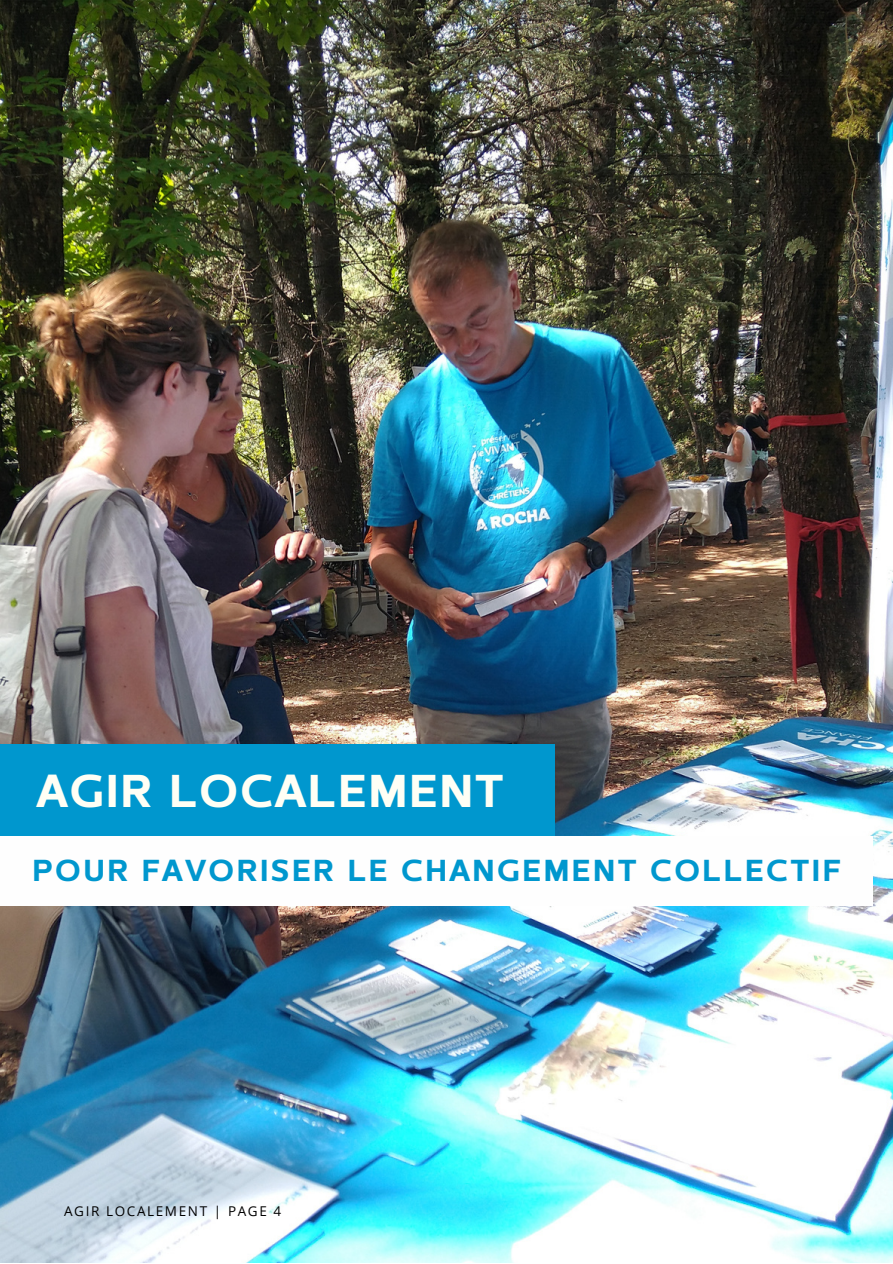
<style>
.page{position:relative;width:893px;height:1264px;background:#fff}
.page>*{position:absolute;margin:0;border:0;box-sizing:border-box;transform-origin:0 0}
.t1{font:900 48px "Ezzo";letter-spacing:.06em;color:#fffff5}
.t2{font:900 31.65px "Ezzo";letter-spacing:.1em;color:#0097ce}
.t3{font:13.5px "Open Sans";letter-spacing:.12em;color:#000}
</style>
<div class="page">
<img style="left:0;top:0;width:892px;height:1262px">
<div style="left:0;top:744px;width:554px;height:92px;background:#0097ce"></div>
<div style="left:0;top:836px;width:872px;height:70px;background:#fefefe"></div>
<h1 class="t1" style="left:37px;top:773px;width:467px">AGIR LOCALEMENT</h1>
<p class="t2" style="left:33px;top:858px;width:809px">POUR FAVORISER LE CHANGEMENT COLLECTIF</p>
<p class="t3" style="left:64px;top:1201px;width:219px">AGIR LOCALEMENT | PAGE 4</p>
</div>
